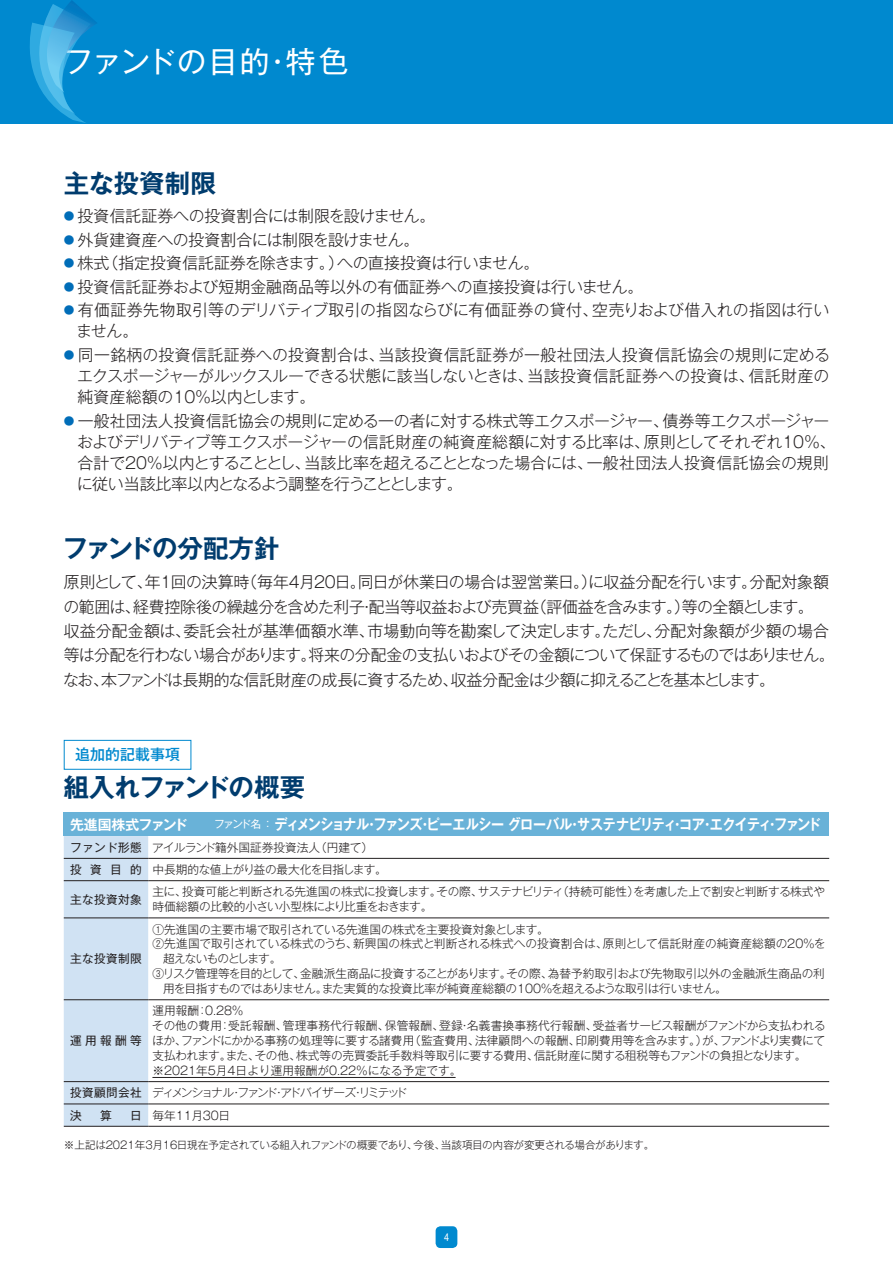
<style>
.page{position:relative;width:893px;height:1263px;background:#fff}
.page>*{position:absolute;margin:0;border:0;box-sizing:border-box;transform-origin:0 0}
.t1{font:29.7px "Gothic MB101 Pr 5";letter-spacing:.03em;color:#fff}
.t2{font:700 25.5px "Gothic MB101 Pr 5 De";letter-spacing:-.01em;color:#003c6e}
.t3{font:700 25.5px "Gothic MB101 Pr 5 De";letter-spacing:-.04em;color:#003c6e}
.t4{font:300 15.9px/21.3px "Gothic MB101 Pr 5";letter-spacing:-.02em;color:#231f20}
.t5{font:300 15.9px/21.3px "Gothic MB101 Pr 5";letter-spacing:.005em;color:#231f20}
.t6{font:300 15.9px "Gothic MB101 Pr 5";color:#231f20}
.t7{font:700 14.85px "Gothic MB101 Pr 5 De";letter-spacing:-.055em;color:#fff;scale:.88 1}
.t8{font:500 14.85px "Gothic MB101 Pr 5";letter-spacing:.01em;color:#0089cf}
.t9{font:300 11.7px/22.4px "Gothic MB101 Pr 5";letter-spacing:-.02em;color:#231f20}
.t10{font:300 11.7px/14.9px "Gothic MB101 Pr 5";color:#231f20}
.t11{font:300 11.7px "Gothic MB101 Pr 5";letter-spacing:-.04em;color:#231f20}
.t12{font:300 11.7px/22.4px "Gothic MB101 Pr 5";letter-spacing:-.15em;color:#231f20}
.t13{font:11.7px "Gothic MB101 Pr 5";letter-spacing:.025em;color:#231f20}
.t14{font:300 11.7px "Gothic MB101 Pr 5";letter-spacing:-.09em;color:#231f20}
.t15{font:condensed 10.95px "Helvetica";color:#fff}
.t16{font:300 10.65px "Gothic MB101 Pr 5";letter-spacing:-.03em;color:#231f20}
.s1{font-size:10.65px;color:#006db8}
.s2{font-size:13.8px}
.s3{font-family:"Gothic MB101 Pr 5";font-weight:400;font-size:10.65px}
.s4{font-weight:400}
</style>
<div class="page">
<div style="left:436px;top:1226px;width:21px;height:22px;background:#0089cf;border-radius:5px"></div>
<div style="left:64px;top:813px;width:765px;height:23px;background:#69b2d8"></div>
<div style="left:64px;top:836px;width:84px;height:290px;background:#d0e2f3"></div>
<hr style="left:64px;top:858px;width:84px;height:1px;background:#231f20">
<hr style="left:148px;top:858px;width:681px;height:1px;background:#231f20">
<hr style="left:64px;top:880px;width:84px;height:1px;background:#231f20">
<hr style="left:148px;top:880px;width:681px;height:1px;background:#231f20">
<hr style="left:64px;top:917px;width:84px;height:1px;background:#231f20">
<hr style="left:148px;top:917px;width:681px;height:1px;background:#231f20">
<hr style="left:64px;top:999px;width:84px;height:1px;background:#231f20">
<hr style="left:148px;top:999px;width:681px;height:1px;background:#231f20">
<hr style="left:64px;top:1081px;width:84px;height:1px;background:#231f20">
<hr style="left:148px;top:1081px;width:681px;height:1px;background:#231f20">
<hr style="left:64px;top:1103px;width:84px;height:1px;background:#231f20">
<hr style="left:148px;top:1103px;width:681px;height:1px;background:#231f20">
<hr style="left:64px;top:1126px;width:84px;height:1px;background:#231f20">
<hr style="left:148px;top:1126px;width:681px;height:1px;background:#231f20">
<hr style="left:152px;top:1077px;width:304px;height:1px;background:#231f20">
<div style="left:0;top:0;width:893px;height:123px;background:#0089cf"></div>
<div style="left:64px;top:740px;width:127px;height:30px;border:1px solid #0089cf"></div>
<svg style="left:30px;top:0;width:67px;height:123px"></svg>
<h1 class="t1" style="left:63px;top:37px;width:287px">ファンドの目的・特色</h1>
<h2 class="t2" style="left:64px;top:162px;width:154px">主な投資制限</h2>
<p class="t4" style="left:64px;top:204px;width:373px"><span class="s1">●</span> 投資信託証券への投資割合には制限を設けません。</p>
<p class="t4" style="left:64px;top:228px;width:357px"><span class="s1">●</span> 外貨建資産への投資割合には制限を設けません。</p>
<p class="t4" style="left:64px;top:251px;width:477px"><span class="s1">●</span> 株式（指定投資信託証券を除きます。）への直接投資は行いません。</p>
<p class="t6" style="left:64px;top:273px;width:581px"><span class="s1">●</span> 投資信託証券および短期金融商品等以外の有価証券への直接投資は行いません。</p>
<p class="t5" style="left:76px;top:298px;width:755px;text-indent:-12px"><span class="s1">●</span> 有価証券先物取引等のデリバティブ取引の指図ならびに有価証券の貸付、空売りおよび借入れの指図は行いません。</p>
<p class="t4" style="left:77px;top:343px;width:755px;text-align:justify;text-indent:-13px"><span class="s1">●</span> 同一銘柄の投資信託証券への投資割合は、当該投資信託証券が一般社団法人投資信託協会の規則に定めるエクスポージャーがルックスルーできる状態に該当しないときは、当該投資信託証券への投資は、信託財産の純資産総額の10％以内とします。</p>
<p class="t4" style="left:77px;top:408px;width:760px;text-indent:-13px"><span class="s1">●</span> 一般社団法人投資信託協会の規則に定める一の者に対する株式等エクスポージャー、債券等エクスポージャーおよびデリバティブ等エクスポージャーの信託財産の純資産総額に対する比率は、原則としてそれぞれ10％、合計で20％以内とすることとし、当該比率を超えることとなった場合には、一般社団法人投資信託協会の規則に従い当該比率以内となるよう調整を行うこととします。</p>
<h2 class="t2" style="left:63px;top:527px;width:219px">ファンドの分配方針</h2>
<p class="t4" style="left:63px;top:568px;width:773px;line-height:24.5px">原則として、年1回の決算時（毎年4月20日。同日が休業日の場合は翌営業日。）に収益分配を行います。分配対象額の範囲は、経費控除後の繰越分を含めた利子・配当等収益および売買益（評価益を含みます。）等の全額とします。<br>収益分配金額は、委託会社が基準価額水準、市場動向等を勘案して決定します。ただし、分配対象額が少額の場合等は分配を行わない場合があります。将来の分配金の支払いおよびその金額について保証するものではありません。なお、本ファンドは長期的な信託財産の成長に資するため、収益分配金は少額に抑えることを基本とします。</p>
<p class="t8" style="left:75px;top:742px;width:107px">追加的記載事項</p>
<h2 class="t3" style="left:64px;top:766px;width:243px">組入れファンドの概要</h2>
<p class="t7" style="left:70px;top:812px;width:855px"><span class="s2">先進国株式ファンド　　</span><span class="s3">ファンド名：</span>ディメンショナル・ファンズ・ピーエルシー グローバル・サステナビリティ・コア・エクイティ・ファンド</p>
<p class="t9" style="left:70px;top:835px;width:318px"><span class="s4">ファンド形態</span> アイルランド籍外国証券投資法人（円建て）<span class="s4">投 資 目 的</span> 中長期的な値上がり益の最大化を目指します。</p>
<p class="t13" style="left:70px;top:889px;width:73px">主な投資対象</p>
<p class="t9" style="left:152px;top:883px;width:674px;line-height:14.9px">主に、投資可能と判断される先進国の株式に投資します。その際、サステナビリティ（持続可能性）を考慮した上で割安と判断する株式や時価総額の比較的小さい小型株により比重をおきます。</p>
<p class="t13" style="left:70px;top:949px;width:73px">主な投資制限</p>
<p class="t9" style="left:152px;top:917px;width:398px">①先進国の主要市場で取引されている先進国の株式を主要投資対象とします。</p>
<p class="t9" style="left:152px;top:932px;width:675px">②先進国で取引されている株式のうち、新興国の株式と判断される株式への投資割合は、原則として信託財産の純資産総額の20％を</p>
<p class="t14" style="left:163px;top:949px;width:120px">超えないものとします。</p>
<p class="t9" style="left:152px;top:961px;width:674px">③リスク管理等を目的として、金融派生商品に投資することがあります。その際、為替予約取引および先物取引以外の金融派生商品の利</p>
<p class="t11" style="left:163px;top:979px;width:565px">用を目指すものではありません。また実質的な投資比率が純資産総額の100%を超えるような取引は行いません。</p>
<p class="t10" style="left:152px;top:1002px;width:675px">運用報酬：0.28％<br>その他の費用：受託報酬、管理事務代行報酬、保管報酬、登録・名義書換事務代行報酬、受益者サービス報酬がファンドから支払われるほか、ファンドにかかる事務の処理等に要する諸費用（監査費用、法律顧問への報酬、印刷費用等を含みます。）が、ファンドより実費にて支払われます。また、その他、株式等の売買委託手数料等取引に要する費用、信託財産に関する租税等もファンドの負担となります。※2021年5月4日より運用報酬が0.22％になる予定です。</p>
<p class="t12" style="left:70px;top:1080px;width:338px"><span class="s4">投資顧問会社</span> ディメンショナル・ファンド・アドバイザーズ・リミテッド<span class="s4">決</span></p>
<p class="t13" style="left:70px;top:1031px;width:73px">運用報酬等</p>
<p class="t13" style="left:100px;top:1105px;width:13px">算</p>
<p class="t10" style="left:130px;top:1107px;width:102px"><span class="s4">日</span> 毎年11月30日</p>
<p class="t16" style="left:64px;top:1136px;width:592px">※上記は2021年3月16日現在予定されている組入れファンドの概要であり、今後、当該項目の内容が変更される場合があります。</p>
<p class="t15" style="left:444px;top:1231px;width:6px">4</p>
</div>
